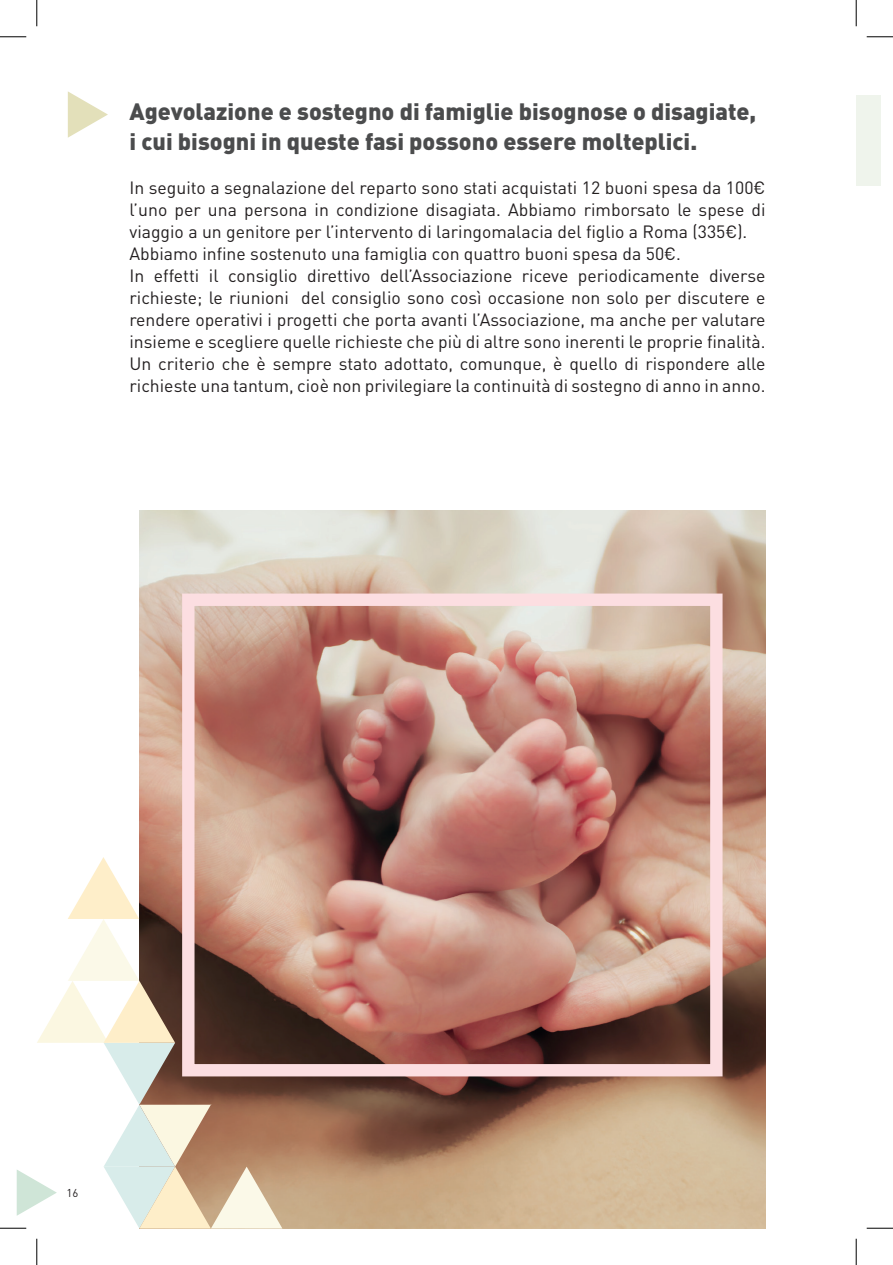
<style>
.page{position:relative;width:893px;height:1265px;background:#fff}
.page>*{position:absolute;margin:0;border:0;box-sizing:border-box;transform-origin:0 0}
.t1{font:900 23.45px/30.3px "DIN Pro";color:#4b4c4d}
.t2{font:17.68px/22.1px "DIN Pro";color:#231f20}
.t3{font:11.38px "DIN Pro";color:#231f20}
</style>
<div class="page">
<div style="left:855px;top:95px;width:25px;height:90px;background:#eff4ec"></div>
<img style="left:139px;top:510px;width:626px;height:718px">
<div style="left:182px;top:593px;width:540px;height:483px;border:12px solid #fcdee1"></div>
<svg style="left:68px;top:91px;width:40px;height:47px"></svg>
<svg style="left:0;top:36px;width:26px;height:1px"></svg>
<svg style="left:866px;top:36px;width:26px;height:1px"></svg>
<svg style="left:0;top:856px;width:282px;height:372px"></svg>
<svg style="left:866px;top:1227px;width:26px;height:1px"></svg>
<svg style="left:36px;top:0;width:1px;height:26px"></svg>
<svg style="left:36px;top:1238px;width:1px;height:26px"></svg>
<svg style="left:855px;top:0;width:1px;height:26px"></svg>
<svg style="left:855px;top:1238px;width:1px;height:26px"></svg>
<h1 class="t1" style="left:129px;top:95px;width:628px">Agevolazione e sostegno di famiglie bisognose o disagiate, i cui bisogni in queste fasi possono essere molteplici.</h1>
<p class="t2" style="left:129px;top:176px;width:637px">In seguito a segnalazione del reparto sono stati acquistati 12 buoni spesa da 100€ l’uno per una persona in condizione disagiata. Abbiamo rimborsato le spese di viaggio a un genitore per l’intervento di laringomalacia del figlio a Roma (335€).<br>Abbiamo infine sostenuto una famiglia con quattro buoni spesa da 50€.<br>In effetti il consiglio direttivo dell’Associazione riceve periodicamente diverse richieste; le riunioni del consiglio sono così occasione non solo per discutere e rendere operativi i progetti che porta avanti l’Associazione, ma anche per valutare insieme e scegliere quelle richieste che più di altre sono inerenti le proprie finalità.<br>Un criterio che è sempre stato adottato, comunque, è quello di rispondere alle richieste una tantum, cioè non privilegiare la continuità di sostegno di anno in anno.</p>
<p class="t3" style="left:67px;top:1185px;width:13px">16</p>
</div>
